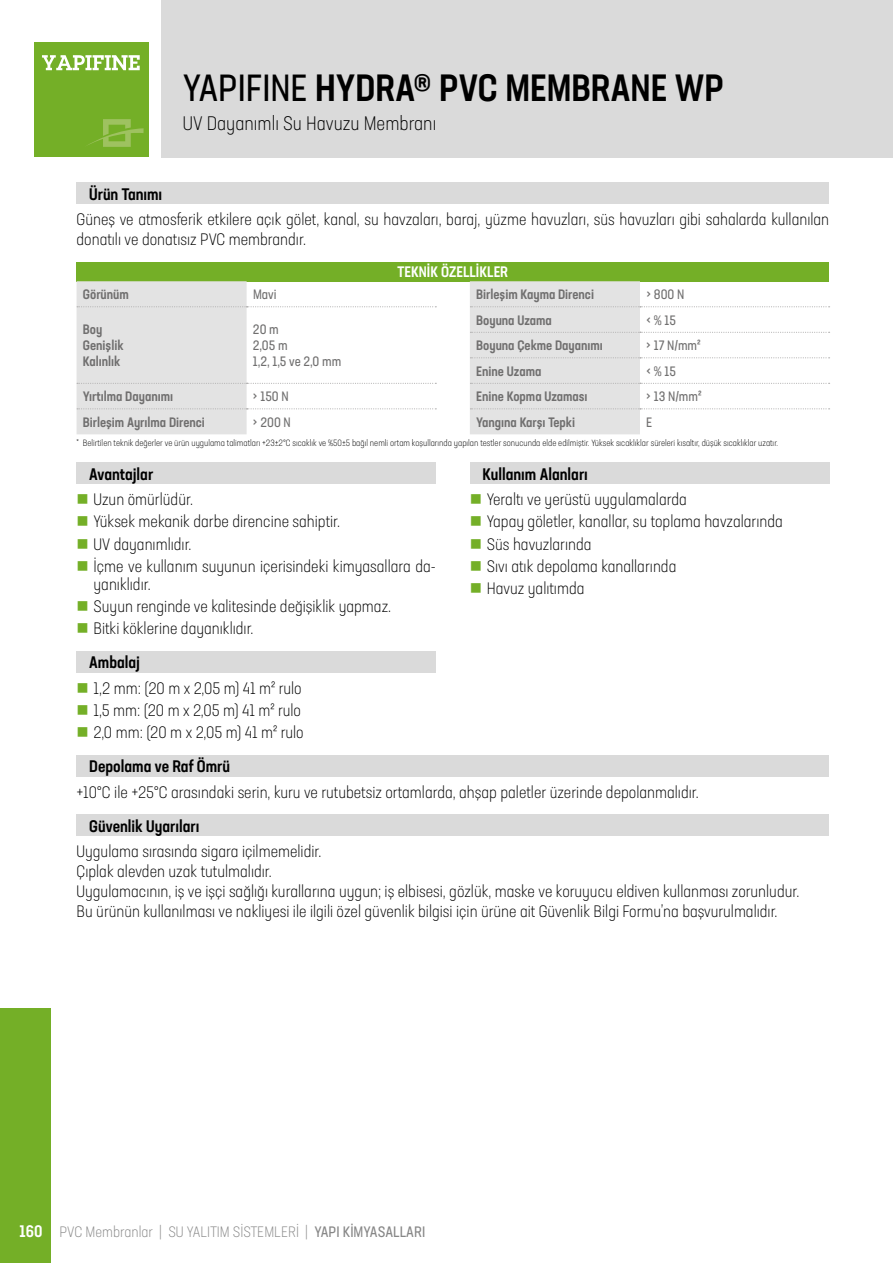
<style>
.page{position:relative;width:893px;height:1263px;background:#fff}
.page>*{position:absolute;margin:0;border:0;box-sizing:border-box;transform-origin:0 0}
.t1{font:500 condensed 37.5px "Neusa Next Pro";color:#000}
.t2{font:300 condensed 19.5px "Neusa Next Pro";color:#000}
.t3{font:300 condensed 16.5px/22.2px "Neusa Next Pro";color:#000}
.t4{font:500 condensed 16.5px "Neusa Next Pro";color:#000}
.t5{font:500 condensed 16.5px "Neusa Next Pro";color:#fff}
.t6{font:300 condensed 15px "Neusa Next Pro";color:#878787}
.t7{font:500 condensed 15px "Neusa Next Pro";color:#fff}
.t8{font:500 condensed 13.5px/16.2px "Neusa Next Pro";color:#706f6f}
.t9{font:condensed 13.5px/16.2px "Neusa Next Pro";color:#706f6f}
.t10{font:300 condensed 9px "Neusa Next Pro";color:#000}
.s1{font-weight:400}
</style>
<div class="page">
<div style="left:34px;top:43px;width:115px;height:114px;background:#74af27"></div>
<svg style="left:88px;top:119px;width:56px;height:28px"></svg>
<svg style="left:42px;top:55px;width:98px;height:15px"></svg>
<div style="left:162px;top:0;width:731px;height:157px;background:#dadada"></div>
<div style="left:0;top:1008px;width:51px;height:255px;background:#74af27"></div>
<div style="left:77px;top:183px;width:752px;height:21px;background:#dadada"></div>
<div style="left:77px;top:462px;width:359px;height:22px;background:#dadada"></div>
<div style="left:470px;top:462px;width:359px;height:22px;background:#dadada"></div>
<div style="left:77px;top:262px;width:752px;height:19px;background:#74af27"></div>
<svg style="left:77px;top:281px;width:563px;height:153px;fill:#e3e3e3"></svg>
<svg style="left:77px;top:306px;width:359px;height:1px"></svg>
<svg style="left:470px;top:306px;width:360px;height:1px"></svg>
<svg style="left:470px;top:332px;width:360px;height:1px"></svg>
<svg style="left:470px;top:357px;width:360px;height:1px"></svg>
<svg style="left:77px;top:383px;width:359px;height:1px"></svg>
<svg style="left:470px;top:383px;width:360px;height:1px"></svg>
<svg style="left:77px;top:408px;width:359px;height:1px"></svg>
<svg style="left:470px;top:408px;width:360px;height:1px"></svg>
<div style="left:77px;top:651px;width:359px;height:21px;background:#dadada"></div>
<div style="left:77px;top:755px;width:752px;height:21px;background:#dadada"></div>
<div style="left:77px;top:815px;width:752px;height:21px;background:#dadada"></div>
<p class="t4" style="left:89px;top:184px;width:75px">Ürün Tanımı</p>
<h1 class="t1" style="left:183px;top:64px;width:543px"><span class="s1">YAPIFINE</span> HYDRA® PVC MEMBRANE WP</h1>
<p class="t2" style="left:183px;top:111px;width:255px">UV Dayanımlı Su Havuzu Membranı</p>
<p class="t3" style="left:77px;top:210px;width:754px;line-height:19.8px">Güneş ve atmosferik etkilere açık gölet, kanal, su havzaları, baraj, yüzme havuzları, süs havuzları gibi sahalarda kullanılan donatılı ve donatısız PVC membrandır.</p>
<p class="t7" style="left:397px;top:263px;width:112px">TEKNİK ÖZELLİKLER</p>
<p class="t8" style="left:83px;top:286px;width:47px">Görünüm</p>
<p class="t9" style="left:253px;top:286px;width:25px">Mavi</p>
<p class="t8" style="left:476px;top:286px;width:119px">Birleşim Kayma Direnci</p>
<p class="t9" style="left:646px;top:286px;width:40px">&gt; 800 N</p>
<p class="t8" style="left:83px;top:321px;width:42px">Boy<br>Genişlik<br>Kalınlık</p>
<p class="t9" style="left:253px;top:321px;width:90px">20 m<br>2,05 m<br>1,2, 1,5 ve 2,0 mm</p>
<p class="t8" style="left:476px;top:312px;width:77px">Boyuna Uzama</p>
<p class="t9" style="left:646px;top:312px;width:31px">&lt; % 15</p>
<p class="t8" style="left:476px;top:337px;width:128px">Boyuna Çekme Dayanımı</p>
<p class="t9" style="left:646px;top:337px;width:56px">&gt; 17 N/mm²</p>
<p class="t8" style="left:476px;top:363px;width:67px">Enine Uzama</p>
<p class="t9" style="left:646px;top:363px;width:31px">&lt; % 15</p>
<p class="t8" style="left:83px;top:388px;width:92px">Yırtılma Dayanımı</p>
<p class="t9" style="left:253px;top:388px;width:37px">&gt; 150 N</p>
<p class="t8" style="left:476px;top:388px;width:113px">Enine Kopma Uzaması</p>
<p class="t9" style="left:646px;top:388px;width:57px">&gt; 13 N/mm²</p>
<p class="t8" style="left:83px;top:414px;width:124px">Birleşim Ayrılma Direnci</p>
<p class="t9" style="left:253px;top:414px;width:39px">&gt; 200 N</p>
<p class="t8" style="left:476px;top:414px;width:100px">Yangına Karşı Tepki</p>
<p class="t9" style="left:646px;top:414px;width:8px">E</p>
<p class="t10" style="left:77px;top:437px;width:703px">* Belirtilen teknik değerler ve ürün uygulama talimatları +23±2°C sıcaklık ve %50±5 bağıl nemli ortam koşullarında yapılan testler sonucunda elde edilmiştir. Yüksek sıcaklıklar süreleri kısaltır, düşük sıcaklıklar uzatır.</p>
<p class="t4" style="left:89px;top:463px;width:66px">Avantajlar</p>
<p class="t3" style="left:94px;top:488px;width:344px">Uzun ömürlüdür.<br>Yüksek mekanik darbe direncine sahiptir.<br>UV dayanımlıdır.<br>İçme ve kullanım suyunun içerisindeki kimyasallara da-</p>
<p class="t3" style="left:94px;top:573px;width:299px">yanıklıdır.<br>Suyun renginde ve kalitesinde değişiklik yapmaz.<br>Bitki köklerine dayanıklıdır.</p>
<p class="t4" style="left:89px;top:652px;width:52px">Ambalaj</p>
<p class="t3" style="left:94px;top:677px;width:212px">1,2 mm: (20 m x 2,05 m) 41 m² rulo<br>1,5 mm: (20 m x 2,05 m) 41 m² rulo<br>2,0 mm: (20 m x 2,05 m) 41 m² rulo</p>
<p class="t4" style="left:483px;top:463px;width:107px">Kullanım Alanları</p>
<p class="t3" style="left:487px;top:488px;width:298px">Yeraltı ve yerüstü uygulamalarda<br>Yapay göletler, kanallar, su toplama havzalarında<br>Süs havuzlarında<br>Sıvı atık depolama kanallarında<br>Havuz yalıtımda</p>
<p class="t4" style="left:89px;top:756px;width:142px">Depolama ve Raf Ömrü</p>
<p class="t3" style="left:77px;top:781px;width:623px">+10°C ile +25°C arasındaki serin, kuru ve rutubetsiz ortamlarda, ahşap paletler üzerinde depolanmalıdır.</p>
<p class="t4" style="left:89px;top:815px;width:112px">Güvenlik Uyarıları</p>
<p class="t3" style="left:77px;top:841px;width:724px;line-height:19.8px">Uygulama sırasında sigara içilmemelidir.<br>Çıplak alevden uzak tutulmalıdır.<br>Uygulamacının, iş ve işçi sağlığı kurallarına uygun; iş elbisesi, gözlük, maske ve koruyucu eldiven kullanması zorunludur.<br>Bu ürünün kullanılması ve nakliyesi ile ilgili özel güvenlik bilgisi için ürüne ait Güvenlik Bilgi Formu’na başvurulmalıdır.</p>
<p class="t5" style="left:20px;top:1221px;width:24px">160</p>
<p class="t6" style="left:60px;top:1223px;width:367px">PVC Membranlar | SU YALITIM SİSTEMLERİ | <span class="s1">YAPI KİMYASALLARI</span></p>
</div>
